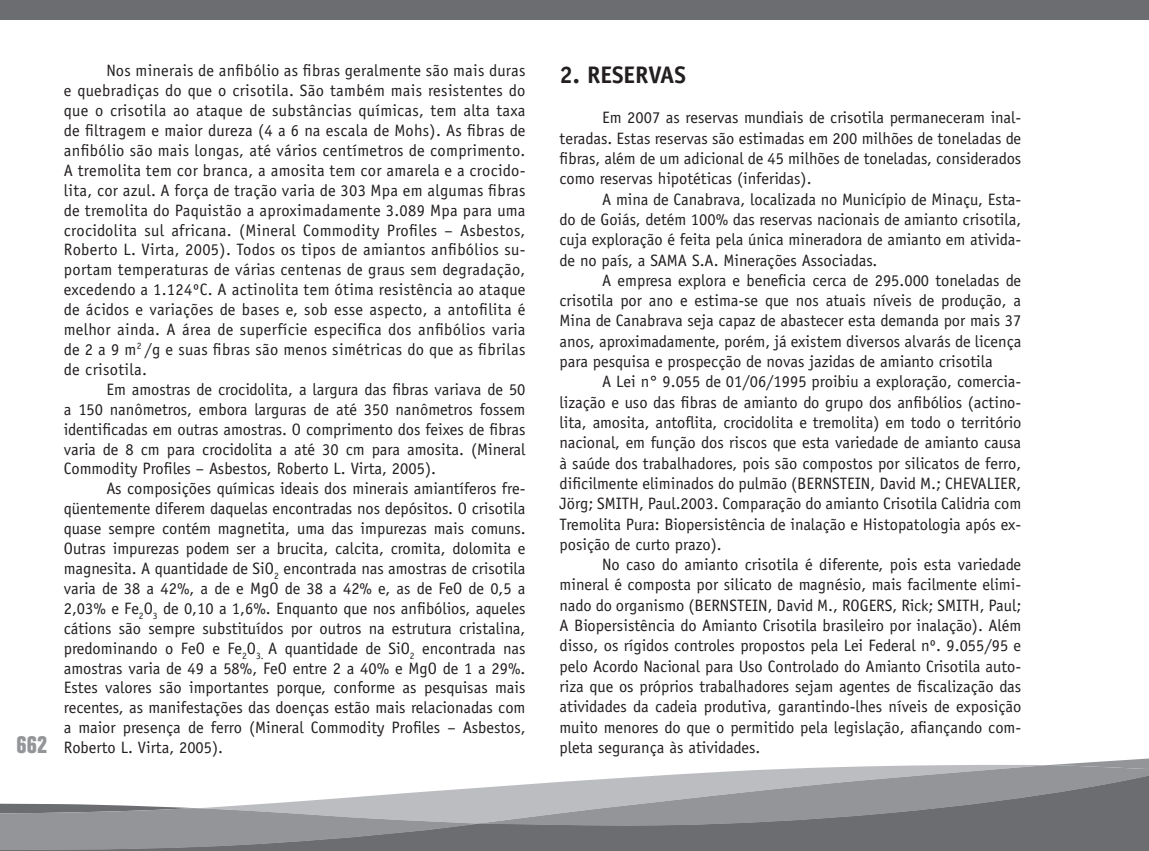
<style>
.page{position:relative;width:1149px;height:851px;background:#fff}
.page>*{position:absolute;margin:0;border:0;box-sizing:border-box;transform-origin:0 0}
.t1{font:700 24px "Officina Sans";color:#231f20}
.t2{font:700 condensed 24px "Folio";color:#939598}
.t3{font:16.5px/20px "Officina Sans";color:#231f20;text-align:justify}
</style>
<div class="page">
<svg style="left:1066px;top:758px;width:82px;height:6px"></svg>
<svg style="left:669px;top:764px;width:479px;height:11px"></svg>
<div style="left:0;top:0;width:1148px;height:19px;background:#6c6d70"></div>
<svg style="left:0;top:775px;width:1148px;height:75px"></svg>
<h1 class="t2" style="left:17px;top:731px;width:32px">662</h1>
<p class="t3" style="left:64px;top:61px;width:463px;text-indent:43px">Nos minerais de anfibólio as fibras geralmente são mais duras e quebradiças do que o crisotila. São também mais resistentes do que o crisotila ao ataque de substâncias químicas, tem alta taxa de filtragem e maior dureza (4 a 6 na escala de Mohs). As fibras de anfibólio são mais longas, até vários centímetros de comprimento.<br>A tremolita tem cor branca, a amosita tem cor amarela e a crocido&shy;lita, cor azul. A força de tração varia de 303 Mpa em algumas fibras de tremolita do Paquistão a aproximadamente 3.089 Mpa para uma crocidolita sul africana. (Mineral Commodity Profiles – Asbestos, Roberto L. Virta, 2005). Todos os tipos de amiantos anfibólios su&shy;portam temperaturas de várias centenas de graus sem degradação, excedendo a 1.124ºC. A actinolita tem ótima resistência ao ataque de ácidos e variações de bases e, sob esse aspecto, a antofilita é melhor ainda. A área de superfície especifica dos anfibólios varia de 2 a 9 m<sup>2</sup> /g e suas fibras são menos simétricas do que as fibrilas de crisotila.</p>
<p class="t3" style="left:64px;top:379px;width:463px;text-indent:43px">Em amostras de crocidolita, a largura das fibras variava de 50 a 150 nanômetros, embora larguras de até 350 nanômetros fossem identificadas em outras amostras. O comprimento dos feixes de fibras varia de 8 cm para crocidolita a até 30 cm para amosita. (Mineral Commodity Profiles – Asbestos, Roberto L. Virta, 2005).</p>
<p class="t3" style="left:64px;top:478px;width:463px;text-indent:43px">As composições químicas ideais dos minerais amiantíferos fre&shy;qüentemente diferem daquelas encontradas nos depósitos. O crisotila quase sempre contém magnetita, uma das impurezas mais comuns.<br>Outras impurezas podem ser a brucita, calcita, cromita, dolomita e magnesita. A quantidade de SiO<sub>2</sub> encontrada nas amostras de crisotila varia de 38 a 42%, a de e MgO de 38 a 42% e, as de FeO de 0,5 a 2,03% e Fe<sub>2</sub>O<sub>3</sub> de 0,10 a 1,6%. Enquanto que nos anfibólios, aqueles cátions são sempre substituídos por outros na estrutura cristalina, predominando o FeO e Fe<sub>2</sub>O<sub>3.</sub> A quantidade de SiO<sub>2</sub> encontrada nas amostras varia de 49 a 58%, FeO entre 2 a 40% e MgO de 1 a 29%.<br>Estes valores são importantes porque, conforme as pesquisas mais recentes, as manifestações das doenças estão mais relacionadas com a maior presença de ferro (Mineral Commodity Profiles – Asbestos, Roberto L. Virta, 2005).</p>
<h1 class="t1" style="left:559px;top:60px;width:128px">2. RESERVAS</h1>
<p class="t3" style="left:559px;top:108px;width:463px;text-indent:43px">Em 2007 as reservas mundiais de crisotila permaneceram inal&shy;teradas. Estas reservas são estimadas em 200 milhões de toneladas de fibras, além de um adicional de 45 milhões de toneladas, considerados como reservas hipotéticas (inferidas).</p>
<p class="t3" style="left:559px;top:189px;width:463px;text-indent:43px">A mina de Canabrava, localizada no Município de Minaçu, Esta&shy;do de Goiás, detém 100% das reservas nacionais de amianto crisotila, cuja exploração é feita pela única mineradora de amianto em ativida&shy;de no país, a SAMA S.A. Minerações Associadas.</p>
<p class="t3" style="left:559px;top:270px;width:463px;text-indent:43px">A empresa explora e beneficia cerca de 295.000 toneladas de crisotila por ano e estima-se que nos atuais níveis de produção, a Mina de Canabrava seja capaz de abastecer esta demanda por mais 37 anos, aproximadamente, porém, já existem diversos alvarás de licença para pesquisa e prospecção de novas jazidas de amianto crisotila</p>
<p class="t3" style="left:559px;top:371px;width:463px;text-indent:43px">A Lei n° 9.055 de 01/06/1995 proibiu a exploração, comercia&shy;lização e uso das fibras de amianto do grupo dos anfibólios (actino&shy;lita, amosita, antoflita, crocidolita e tremolita) em todo o território nacional, em função dos riscos que esta variedade de amianto causa à saúde dos trabalhadores, pois são compostos por silicatos de ferro, dificilmente eliminados do pulmão (BERNSTEIN, David M.; CHEVALIER, Jörg; SMITH, Paul.2003. Comparação do amianto Crisotila Calidria com Tremolita Pura: Biopersistência de inalação e Histopatologia após ex&shy;posição de curto prazo).</p>
<p class="t3" style="left:559px;top:554px;width:463px;text-indent:43px">No caso do amianto crisotila é diferente, pois esta variedade mineral é composta por silicato de magnésio, mais facilmente elimi&shy;nado do organismo (BERNSTEIN, David M., ROGERS, Rick; SMITH, Paul; A Biopersistência do Amianto Crisotila brasileiro por inalação). Além disso, os rígidos controles propostos pela Lei Federal nº. 9.055/95 e pelo Acordo Nacional para Uso Controlado do Amianto Crisotila auto&shy;riza que os próprios trabalhadores sejam agentes de fiscalização das atividades da cadeia produtiva, garantindo-lhes níveis de exposição muito menores do que o permitido pela legislação, afiançando com&shy;pleta segurança às atividades.</p>
</div>
